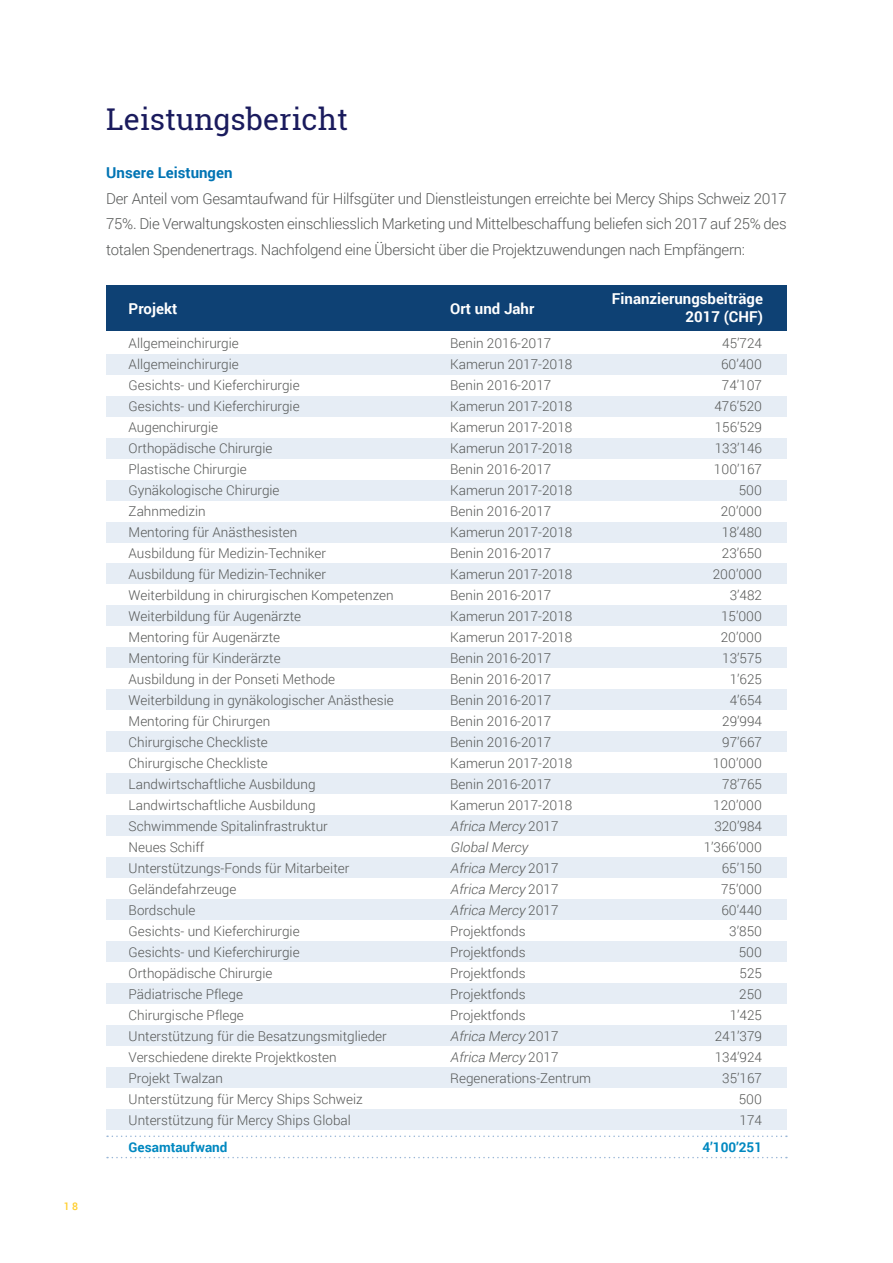
<style>
.page{position:relative;width:893px;height:1263px;background:#fff}
.page>*{position:absolute;margin:0;border:0;box-sizing:border-box;transform-origin:0 0}
.t1{font:30px "Roboto Slab";color:#1a1b5d}
.t2{font:300 15px/25.5px "Roboto";letter-spacing:-.02em;color:#555756;text-align:justify}
.t3{font:700 15px/18px "Roboto";color:#fff;text-align:right}
.t4{font:700 15px "Roboto";color:#0074b4}
.t5{font:300 13.5px/21px "Roboto";color:#555756}
.t6{font:700 13.5px "Roboto";color:#0088c0}
.t7{font:500 10.5px "Roboto";color:#ffce2c}
.s1{font-style:italic}
</style>
<div class="page">
<div style="left:106px;top:354px;width:681px;height:21px;background:#e6edf5"></div>
<div style="left:106px;top:396px;width:681px;height:21px;background:#e6edf5"></div>
<div style="left:106px;top:438px;width:681px;height:21px;background:#e6edf5"></div>
<div style="left:106px;top:480px;width:681px;height:21px;background:#e6edf5"></div>
<div style="left:106px;top:522px;width:681px;height:20px;background:#e6edf5"></div>
<div style="left:106px;top:563px;width:681px;height:21px;background:#e6edf5"></div>
<div style="left:106px;top:605px;width:681px;height:21px;background:#e6edf5"></div>
<div style="left:106px;top:647px;width:681px;height:21px;background:#e6edf5"></div>
<div style="left:106px;top:941px;width:681px;height:21px;background:#e6edf5"></div>
<div style="left:106px;top:689px;width:681px;height:21px;background:#e6edf5"></div>
<div style="left:106px;top:983px;width:681px;height:21px;background:#e6edf5"></div>
<div style="left:106px;top:731px;width:681px;height:21px;background:#e6edf5"></div>
<div style="left:106px;top:1025px;width:681px;height:20px;background:#e6edf5"></div>
<div style="left:106px;top:773px;width:681px;height:21px;background:#e6edf5"></div>
<div style="left:106px;top:1066px;width:681px;height:21px;background:#e6edf5"></div>
<div style="left:106px;top:815px;width:681px;height:21px;background:#e6edf5"></div>
<div style="left:106px;top:1108px;width:681px;height:21px;background:#e6edf5"></div>
<div style="left:106px;top:857px;width:681px;height:21px;background:#e6edf5"></div>
<div style="left:106px;top:899px;width:681px;height:21px;background:#e6edf5"></div>
<div style="left:106px;top:285px;width:681px;height:45px;background:#0e4174"></div>
<svg style="left:107px;top:1157px;width:680px;height:1px"></svg>
<svg style="left:107px;top:1135px;width:680px;height:2px"></svg>
<p class="t7" style="left:64px;top:1199px;width:16px">18</p>
<h1 class="t1" style="left:106px;top:99px;width:243px">Leistungsbericht</h1>
<p class="t4" style="left:106px;top:162px;width:128px">Unsere Leistungen</p>
<p class="t2" style="left:106px;top:185px;width:682px">Der Anteil vom Gesamtaufwand für Hilfsgüter und Dienstleistungen erreichte bei Mercy Ships Schweiz 2017<br>75%. Die Verwaltungskosten einschliesslich Marketing und Mittelbeschaffung beliefen sich 2017 auf 25% des totalen Spendenertrags. Nachfolgend eine Übersicht über die Projektzuwendungen nach Empfängern:</p>
<p class="t3" style="left:129px;top:299px;width:50px">Projekt</p>
<p class="t3" style="left:450px;top:299px;width:86px">Ort und Jahr</p>
<p class="t3" style="left:612px;top:289px;width:153px">Finanzierungsbeiträge<br>2017 (CHF)</p>
<p class="t5" style="left:129px;top:332px;width:267px">Allgemeinchirurgie<br>Allgemeinchirurgie<br>Gesichts- und Kieferchirurgie<br>Gesichts- und Kieferchirurgie<br>Augenchirurgie<br>Orthopädische Chirurgie<br>Plastische Chirurgie<br>Gynäkologische Chirurgie<br>Zahnmedizin<br>Mentoring für Anästhesisten<br>Ausbildung für Medizin-Techniker<br>Ausbildung für Medizin-Techniker<br>Weiterbildung in chirurgischen Kompetenzen<br>Weiterbildung für Augenärzte<br>Mentoring für Augenärzte<br>Mentoring für Kinderärzte<br>Ausbildung in der Ponseti Methode<br>Weiterbildung in gynäkologischer Anästhesie<br>Mentoring für Chirurgen<br>Chirurgische Checkliste<br>Chirurgische Checkliste<br>Landwirtschaftliche Ausbildung<br>Landwirtschaftliche Ausbildung<br>Schwimmende Spitalinfrastruktur<br>Neues Schiff<br>Unterstützungs-Fonds für Mitarbeiter<br>Geländefahrzeuge<br>Bordschule<br>Gesichts- und Kieferchirurgie<br>Gesichts- und Kieferchirurgie<br>Orthopädische Chirurgie<br>Pädiatrische Pflege<br>Chirurgische Pflege<br>Unterstützung für die Besatzungsmitglieder<br>Verschiedene direkte Projektkosten<br>Projekt Twalzan<br>Unterstützung für Mercy Ships Schweiz<br>Unterstützung für Mercy Ships Global</p>
<p class="t6" style="left:129px;top:1137px;width:100px">Gesamtaufwand</p>
<p class="t5" style="left:450px;top:332px;width:142px">Benin 2016-2017<br>Kamerun 2017-2018<br>Benin 2016-2017<br>Kamerun 2017-2018<br>Kamerun 2017-2018<br>Kamerun 2017-2018<br>Benin 2016-2017<br>Kamerun 2017-2018<br>Benin 2016-2017<br>Kamerun 2017-2018<br>Benin 2016-2017<br>Kamerun 2017-2018<br>Benin 2016-2017<br>Kamerun 2017-2018<br>Kamerun 2017-2018<br>Benin 2016-2017<br>Benin 2016-2017<br>Benin 2016-2017<br>Benin 2016-2017<br>Benin 2016-2017<br>Kamerun 2017-2018<br>Benin 2016-2017<br>Kamerun 2017-2018<br><span class="s1">Africa Mercy</span> 2 0 1 7<br><span class="s1">GlobalMercy<br>Africa Mercy</span> 2 0 1 7<br><span class="s1">Africa Mercy</span> 2 0 1 7<br><span class="s1">Africa Mercy</span> 2 0 1 7<br>Projektfonds<br>Projektfonds<br>Projektfonds<br>Projektfonds<br>Projektfonds<br><span class="s1">Africa Mercy</span> 2 0 1 7<br><span class="s1">Africa Mercy</span> 2 0 1 7<br>Regenerations-Zentrum</p>
<p class="t5" style="left:704px;top:332px;width:60px;text-align:right">45’724<br>60’400<br>74’107<br>476’520<br>156’529<br>133’146<br>100’167<br>500<br>20’000<br>18’480<br>23’650<br>200’000<br>3’482<br>15’000<br>20’000<br>13’575<br>1’625<br>4’654<br>29’994<br>97’667<br>100’000<br>78’765<br>120’000<br>320’984<br>1’366’000<br>65’150<br>75’000<br>60’440<br>3’850<br>500<br>525<br>250<br>1’425<br>241’379<br>134’924<br>35’167<br>500<br>174</p>
<p class="t6" style="left:702px;top:1138px;width:61px">4’100’251</p>
</div>
